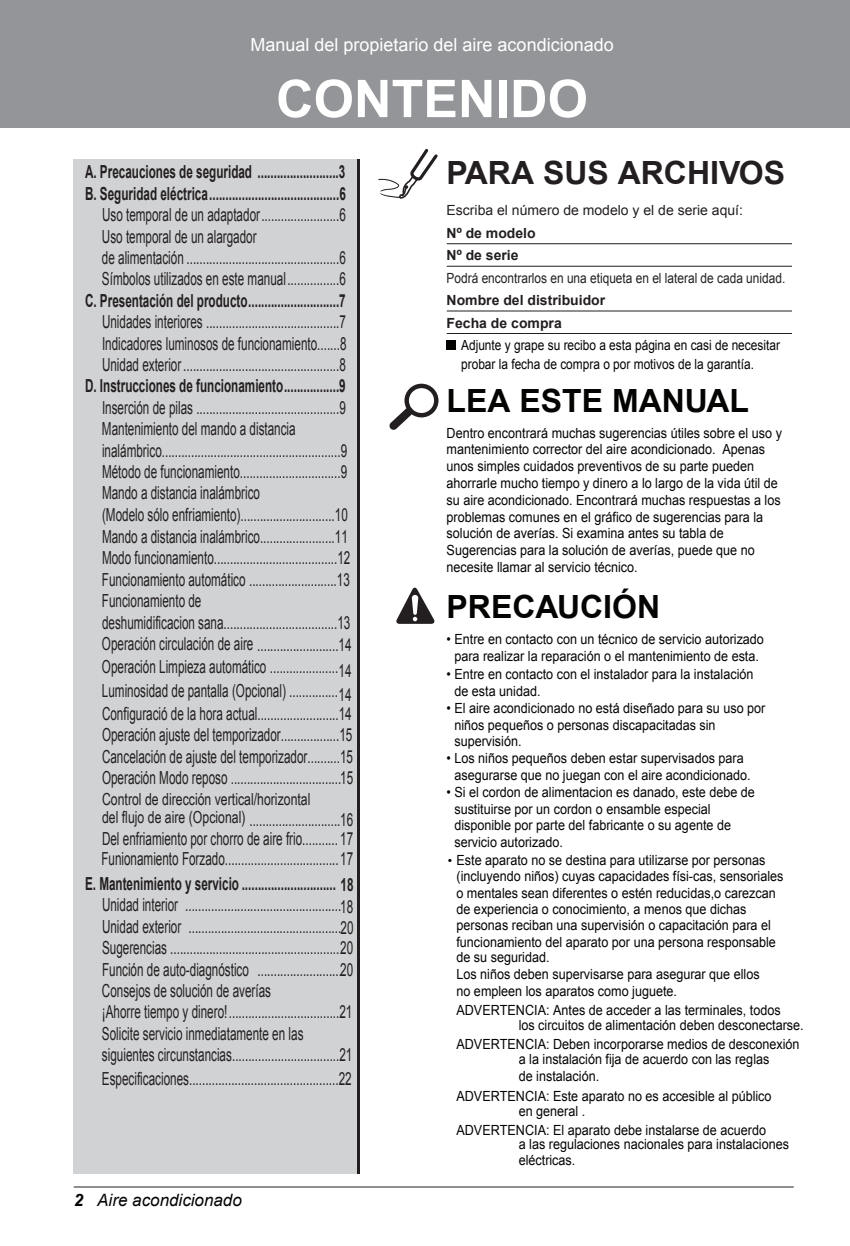
<style>
.page{position:relative;width:850px;height:1246px;background:#fff}
.page>*{position:absolute;margin:0;border:0;box-sizing:border-box;transform-origin:0 0}
.t1{font:700 52px "Arial";color:#fff}
.t2{font:700 32px "Arial";color:#040503}
.t3{font:700 32px "Arial";color:#231f20}
.t4{font:18px/21.4px "Arial";color:#231f20;scale:.65 1}
.t5{font:700 18px/21.4px "Arial";color:#231f20;scale:.65 1}
.t6{font:18px "Arial";color:#fff}
.t7{font:italic 17px "Arial";color:#040503}
.t8{font:16.6px/18px "Arial Narrow";color:#231f20;scale:.9 1}
.t9{font:14px/16.8px "Arial";color:#040503;scale:.9 1}
.t10{font:14px/18.8px "Arial";color:#040503;scale:.85 1}
.t11{font:14px "Arial";color:#231f20;scale:.85 1}
.t12{font:700 14px/22.4px "Arial";color:#231f20}
.t13{font:14px "Arial";color:#231f20}
.s1{font-weight:700}
.s2{font-size:12.6px}
</style>
<div class="page">
<hr style="left:74px;top:1186px;width:720px;height:2px;background:#231f20">
<div style="left:0;top:0;width:850px;height:127px;background:#939598"></div>
<div style="left:74px;top:160px;width:283px;height:1014px;background:#d1d2d4"></div>
<hr style="left:447px;top:243px;width:345px;height:1px;background:#231f20">
<hr style="left:447px;top:266px;width:345px;height:1px;background:#231f20">
<hr style="left:447px;top:311px;width:345px;height:1px;background:#231f20">
<hr style="left:447px;top:333px;width:345px;height:1px;background:#231f20">
<div style="left:446px;top:340px;width:9px;height:10px;background:#040503"></div>
<svg style="left:389px;top:384px;width:50px;height:46px"></svg>
<svg style="left:396px;top:587px;width:39px;height:37px"></svg>
<svg style="left:378px;top:148px;width:60px;height:51px"></svg>
<p class="t6" style="left:250px;top:33px;width:365px">Manual del propietario del aire acondicionado</p>
<h1 class="t1" style="left:276px;top:65px;width:313px">CONTENIDO</h1>
<p class="t5" style="left:85px;top:162px;width:403px">A. Precauciones de seguridad .........................3<br>B. Seguridad eléctrica........................................6</p>
<p class="t4" style="left:102px;top:204px;width:377px">Uso temporal de un adaptador........................6<br>Uso temporal de un alargador<br>de alimentación ...............................................6<br>Símbolos utilizados en este manual................6</p>
<p class="t5" style="left:85px;top:290px;width:403px">C. Presentación del producto............................7</p>
<p class="t4" style="left:102px;top:311px;width:378px;text-align:justify">Unidades interiores .........................................7<br>Indicadores luminosos de funcionamiento.......8<br>Unidad exterior ................................................8</p>
<p class="t5" style="left:85px;top:376px;width:403px">D. Instrucciones de funcionamiento.................9</p>
<p class="t4" style="left:102px;top:397px;width:379px">Inserción de pilas ............................................9<br>Mantenimiento del mando a distancia inalámbrico.......................................................9<br>Método de funcionamiento...............................9<br>Mando a distancia inalámbrico</p>
<p class="t4" style="left:102px;top:504px;width:380px;line-height:22.4px">(Modelo sólo enfriamiento).............................10<br>Mando a distancia inalámbrico.......................11</p>
<p class="t4" style="left:102px;top:547px;width:384px;text-align:justify">Modo funcionamiento......................................12<br>Funcionamiento automático ...........................13<br>Funcionamiento de</p>
<p class="t4" style="left:102px;top:633px;width:386px;line-height:22px">Operación circulación de aire .........................14<br>Operación Limpieza automático .....................</p>
<p class="t4" style="left:102px;top:612px;width:384px">deshumidificacion sana...................................13</p>
<p class="t4" style="left:102px;top:661px;width:386px;line-height:19.6px;text-align:right">14<br>Luminosidad de pantalla (Opcional) ...............14</p>
<p class="t4" style="left:102px;top:703px;width:386px">Configuració de la hora actual.........................14</p>
<p class="t4" style="left:102px;top:723px;width:388px;line-height:22.4px">Operación ajuste del temporizador..................15<br>Cancelación de ajuste del temporizador..........15</p>
<p class="t4" style="left:102px;top:767px;width:388px">Operación Modo reposo ..................................15</p>
<p class="t8" style="left:102px;top:789px;width:233px">Control de dirección vertical/horizontal del flujo de aire (Opcional)</p>
<p class="t4" style="left:101px;top:800px;width:389px;line-height:39px;text-align:right">............................16<br>Funionamiento Forzado...................................17</p>
<p class="t4" style="left:102px;top:828px;width:388px">Del enfriamiento por chorro de aire frio........... 17</p>
<p class="t5" style="left:85px;top:874px;width:415px">E. Mantenimiento y servicio ............................. 18</p>
<p class="t4" style="left:102px;top:895px;width:389px">Unidad interior ................................................18<br>Unidad exterior ...............................................20<br>Sugerencias ....................................................20<br>Función de auto-diagnóstico ..........................20<br>Consejos de solución de averías<br>¡Ahorre tiempo y dinero!..................................21<br>Solicite servicio inmediatamente en las siguientes circunstancias.................................21</p>
<p class="t4" style="left:102px;top:1068px;width:386px">Especificaciones..............................................22</p>
<p class="t7" style="left:74px;top:1189px;width:170px"><span class="s1">2</span> Aire acondicionado</p>
<h2 class="t3" style="left:447px;top:152px;width:340px">PARA SUS ARCHIVOS</h2>
<p class="t13" style="left:447px;top:201px;width:298px">Escriba el número de modelo y el de serie aquí:</p>
<p class="t12" style="left:447px;top:222px;width:91px">Nº de modelo<br>Nº de serie</p>
<p class="t11" style="left:447px;top:269px;width:400px">Podrá encontrarlos en una etiqueta en el lateral de cada unidad.</p>
<p class="t12" style="left:447px;top:290px;width:160px">Nombre del distribuidor<br>Fecha de compra</p>
<p class="t10" style="left:461px;top:336px;width:377px">Adjunte y grape su recibo a esta página en casi de necesitar probar la fecha de compra o por motivos de la garantía.</p>
<h2 class="t2" style="left:447px;top:380px;width:304px">LEA ESTE MANUAL</h2>
<p class="t9" style="left:447px;top:424px;width:374px">Dentro encontrará muchas sugerencias útiles sobre el uso y mantenimiento corrector del aire acondicionado. Apenas unos simples cuidados preventivos de su parte pueden ahorrarle mucho tiempo y dinero a lo largo de la vida útil de su aire acondicionado. Encontrará muchas respuestas a los problemas comunes en el gráfico de sugerencias para la solución de averías. Si examina antes su tabla de Sugerencias para la solución de averías, puede que no necesite llamar al servicio técnico.</p>
<h2 class="t2" style="left:447px;top:586px;width:215px">PRECAUCIÓN</h2>
<p class="t9" style="left:447px;top:631px;width:354px;text-align:center">• Entre en contacto con un técnico de servicio autorizado para realizar la reparación o el mantenimiento de esta.</p>
<p class="t9" style="left:454px;top:666px;width:334px;text-indent:-8px">• Entre en contacto con el instalador para la instalación de esta unidad.</p>
<p class="t9" style="left:454px;top:700px;width:347px;text-indent:-8px">• El aire acondicionado no está diseñado para su uso por niños pequeños o personas discapacitadas sin supervisión.</p>
<p class="t9" style="left:447px;top:750px;width:339px;text-align:center">• Los niños pequeños deben estar supervisados para asegurarse que no juegan con el aire acondicionado.</p>
<p class="t9" style="left:454px;top:784px;width:335px;text-indent:-8px">• Si el cordon de alimentacion es danado, este debe de sustituirse por un cordon o ensamble especial disponible por parte del fabricante o su agente de servicio autorizado.</p>
<p class="t9" style="left:456px;top:852px;width:365px;line-height:16.2px;text-indent:-9px"><span class="s2">•</span> Este aparato no se destina para utilizarse por personas (incluyendo niños) cuyas capacidades físi-cas, sensoriales o mentales sean diferentes o estén reducidas,o carezcan de experiencia o conocimiento, a menos que dichas personas reciban una supervisión o capacitación para el funcionamiento del aparato por una persona responsable de su seguridad.</p>
<p class="t9" style="left:456px;top:967px;width:338px">Los niños deben supervisarse para asegurar que ellos no empleen los aparatos como juguete.</p>
<p class="t9" style="left:519px;top:1003px;width:318px;line-height:15.4px;text-indent:-62px">ADVERTENCIA: Antes de acceder a las terminales, todos<br>los circuitos de alimentación deben desconectarse.</p>
<p class="t9" style="left:519px;top:1037px;width:314px;line-height:14.8px;text-indent:-62px">ADVERTENCIA: Deben incorporarse medios de desconexión a la instalación fija de acuerdo con las reglas</p>
<p class="t9" style="left:456px;top:1066px;width:352px;line-height:20px;text-indent:62px">de instalación.<br>ADVERTENCIA: Este aparato no es accesible al público</p>
<p class="t9" style="left:456px;top:1102px;width:345px;line-height:18.8px;text-indent:62px">en general .<br>ADVERTENCIA: El aparato debe instalarse de acuerdo</p>
<p class="t9" style="left:519px;top:1137px;width:302px;line-height:16px">a las regulaciones nacionales para instalaciones eléctricas.</p>
</div>
